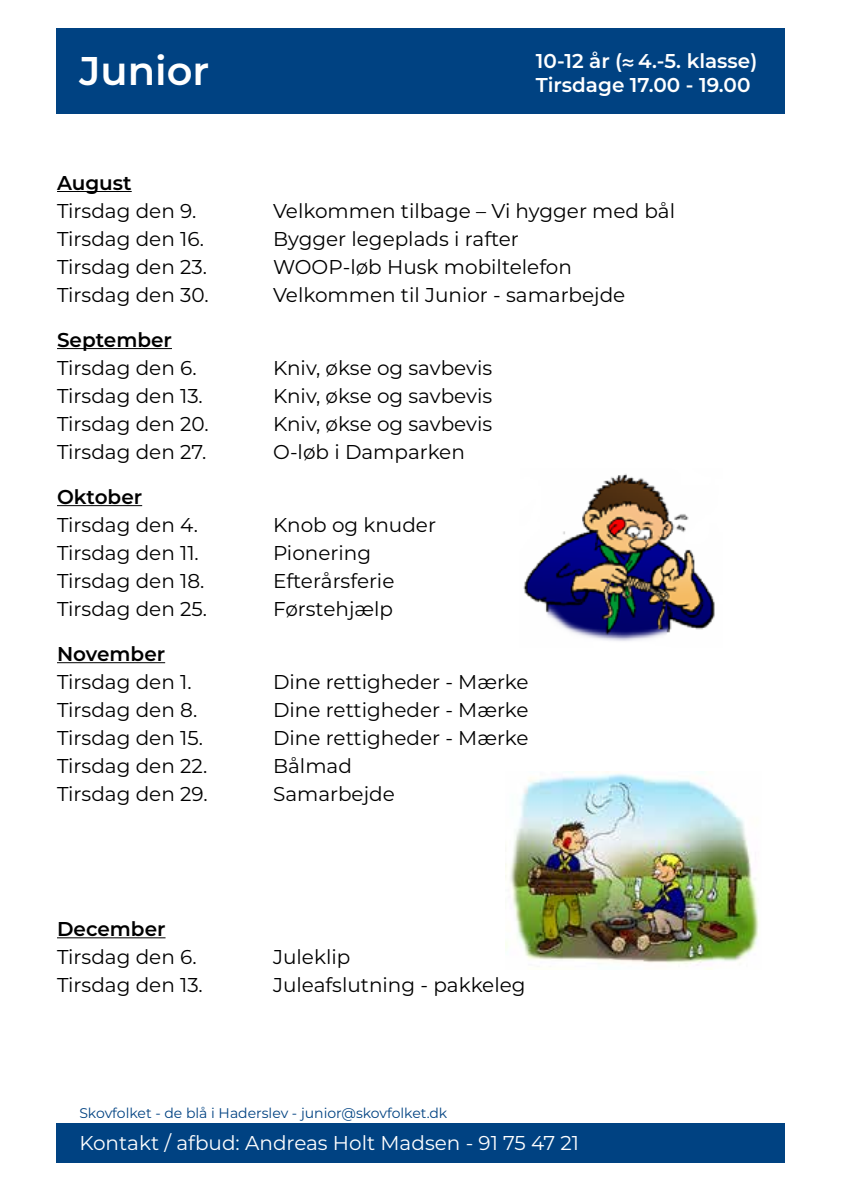
<style>
.page{position:relative;width:842px;height:1191px;background:#fff}
.page>*{position:absolute;margin:0;border:0;box-sizing:border-box;transform-origin:0 0}
.t1{font:600 40px "Montserrat";color:#fff}
.t2{font:20px "Montserrat";color:#000}
.t3{font:600 20px/24px "Montserrat";color:#fff}
.t4{font:20px "Montserrat";color:#fff}
.t5{font:600 20px "Montserrat";color:#000}
.t6{font:14px "Montserrat";color:#004282}
.s1{font-family:"Myriad Pro";font-weight:700}
</style>
<div class="page">
<hr style="left:57px;top:191px;width:75px;height:1px;background:#000">
<hr style="left:57px;top:348px;width:115px;height:1px;background:#000">
<hr style="left:57px;top:505px;width:85px;height:1px;background:#000">
<hr style="left:57px;top:662px;width:108px;height:1px;background:#000">
<hr style="left:57px;top:937px;width:109px;height:1px;background:#000">
<div style="left:57px;top:28px;width:728px;height:85px;background:#004282"></div>
<div style="left:57px;top:1123px;width:728px;height:39px;background:#004282"></div>
<img style="left:506px;top:771px;width:253px;height:199px">
<img style="left:523px;top:473px;width:192px;height:168px">
<h1 class="t1" style="left:79px;top:42px;width:131px">Junior</h1>
<p class="t3" style="left:536px;top:48px;width:223px">10-12 år (<span class="s1">≈</span> 4.-5. klasse)<br>Tirsdage 17.00 - 19.00</p>
<p class="t5" style="left:57px;top:168px;width:76px">August</p>
<p class="t2" style="left:57px;top:197px;width:141px">Tirsdag den 9.</p>
<p class="t2" style="left:273px;top:197px;width:403px">Velkommen tilbage – Vi hygger med bål</p>
<p class="t2" style="left:57px;top:225px;width:148px">Tirsdag den 16.</p>
<p class="t2" style="left:273px;top:225px;width:247px">Bygger legeplads i rafter</p>
<p class="t2" style="left:57px;top:253px;width:151px">Tirsdag den 23.</p>
<p class="t2" style="left:273px;top:253px;width:300px">WOOP-løb Husk mobiltelefon</p>
<p class="t2" style="left:57px;top:281px;width:153px">Tirsdag den 30.</p>
<p class="t2" style="left:273px;top:281px;width:354px">Velkommen til Junior - samarbejde</p>
<p class="t5" style="left:57px;top:325px;width:116px">September</p>
<p class="t2" style="left:57px;top:354px;width:141px">Tirsdag den 6.</p>
<p class="t2" style="left:273px;top:354px;width:221px">Kniv, økse og savbevis</p>
<p class="t2" style="left:57px;top:382px;width:147px">Tirsdag den 13.</p>
<p class="t2" style="left:273px;top:382px;width:221px">Kniv, økse og savbevis</p>
<p class="t2" style="left:57px;top:410px;width:153px">Tirsdag den 20.</p>
<p class="t2" style="left:273px;top:410px;width:221px">Kniv, økse og savbevis</p>
<p class="t2" style="left:57px;top:438px;width:151px">Tirsdag den 27.</p>
<p class="t2" style="left:273px;top:438px;width:193px">O-løb i Damparken</p>
<p class="t5" style="left:57px;top:482px;width:87px">Oktober</p>
<p class="t2" style="left:57px;top:511px;width:142px">Tirsdag den 4.</p>
<p class="t2" style="left:273px;top:511px;width:164px">Knob og knuder</p>
<p class="t2" style="left:57px;top:539px;width:143px">Tirsdag den 11.</p>
<p class="t2" style="left:273px;top:539px;width:100px">Pionering</p>
<p class="t2" style="left:57px;top:567px;width:149px">Tirsdag den 18.</p>
<p class="t2" style="left:273px;top:567px;width:123px">Efterårsferie</p>
<p class="t2" style="left:57px;top:595px;width:151px">Tirsdag den 25.</p>
<p class="t2" style="left:273px;top:595px;width:122px">Førstehjælp</p>
<p class="t5" style="left:57px;top:639px;width:110px">November</p>
<p class="t2" style="left:57px;top:668px;width:136px">Tirsdag den 1.</p>
<p class="t2" style="left:273px;top:668px;width:257px">Dine rettigheder - Mærke</p>
<p class="t2" style="left:57px;top:696px;width:142px">Tirsdag den 8.</p>
<p class="t2" style="left:273px;top:696px;width:257px">Dine rettigheder - Mærke</p>
<p class="t2" style="left:57px;top:724px;width:147px">Tirsdag den 15.</p>
<p class="t2" style="left:273px;top:724px;width:257px">Dine rettigheder - Mærke</p>
<p class="t2" style="left:57px;top:752px;width:152px">Tirsdag den 22.</p>
<p class="t2" style="left:273px;top:752px;width:80px">Bålmad</p>
<p class="t2" style="left:57px;top:780px;width:152px">Tirsdag den 29.</p>
<p class="t2" style="left:273px;top:780px;width:123px">Samarbejde</p>
<p class="t5" style="left:57px;top:914px;width:110px">December</p>
<p class="t2" style="left:57px;top:943px;width:141px">Tirsdag den 6.</p>
<p class="t2" style="left:273px;top:943px;width:79px">Juleklip</p>
<p class="t2" style="left:57px;top:971px;width:147px">Tirsdag den 13.</p>
<p class="t2" style="left:273px;top:971px;width:254px">Juleafslutning - pakkeleg</p>
<p class="t6" style="left:79px;top:1103px;width:369px">Skovfolket - de blå i Haderslev - junior@skovfolket.dk</p>
<p class="t4" style="left:79px;top:1128px;width:501px">Kontakt / afbud: Andreas Holt Madsen - 91 75 47 21</p>
</div>
